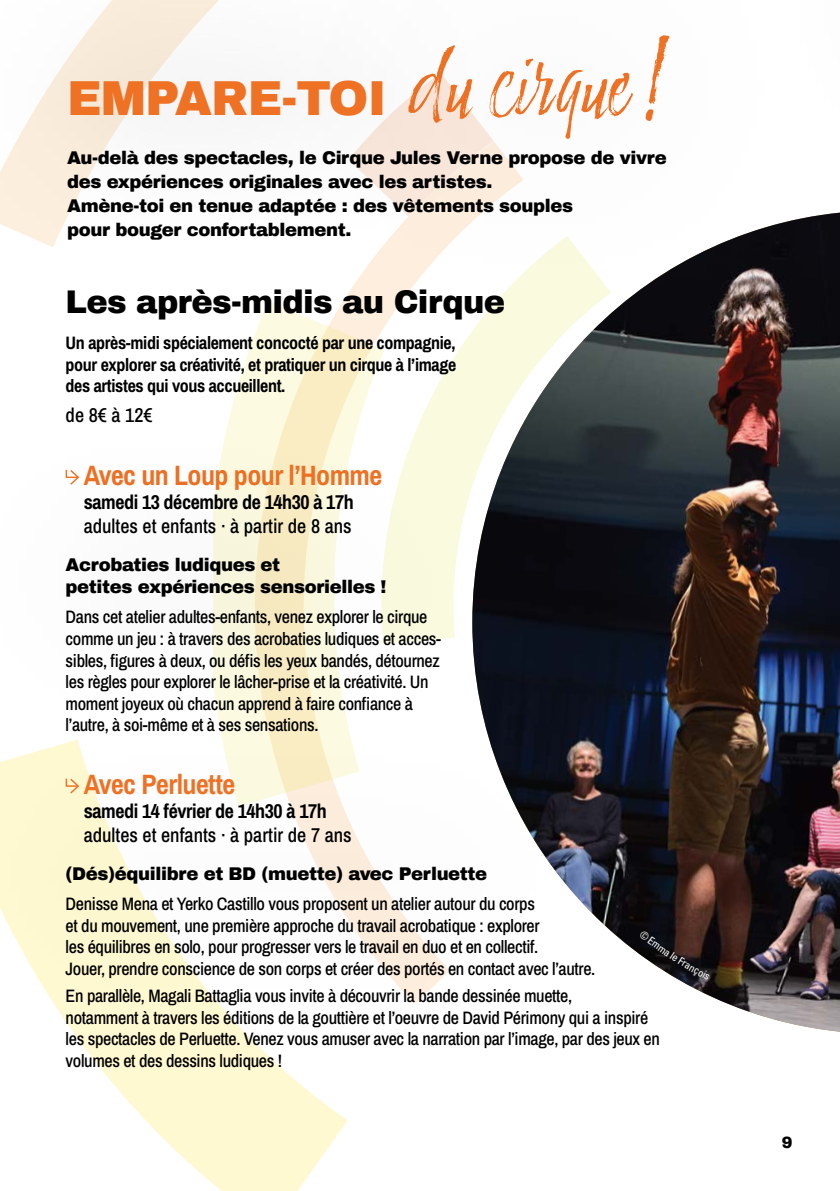
<style>
.page{position:relative;width:840px;height:1191px;background:#fff}
.page>*{position:absolute;margin:0;border:0;box-sizing:border-box;transform-origin:0 0}
.t1{font:900 48px "Archivo";letter-spacing:-.02em;color:#ee7124}
.t2{font:900 32px "Archivo";letter-spacing:-.02em;color:#000}
.t3{font:700 28px "Archivo Narrow";letter-spacing:-.02em;color:#ee7124}
.t4{font:500 20px "Archivo Narrow";color:#000}
.t5{font:700 20px "Archivo Narrow";letter-spacing:-.02em;color:#000}
.t6{font:500 18px/21.6px "Archivo Narrow";letter-spacing:-.02em;color:#000}
.t7{font:900 18px/24px "Archivo";letter-spacing:-.02em;color:#000}
.t8{font:700 18px/21.6px "Archivo Narrow";letter-spacing:-.02em;color:#000;text-align:justify}
.t9{font:900 16px "Archivo";color:#000}
.s1{font-family:"Adore You";font-weight:400;font-style:italic;font-size:89.6px}
</style>
<div class="page">
<svg style="left:63px;top:1017px;width:285px;height:174px"></svg>
<img style="left:523px;top:213px;width:316px;height:818px">
<svg style="left:491px;top:297px;width:119px;height:347px;background:#555858"></svg>
<div style="left:0;top:729px;width:595px;height:288px;background:#000;opacity:.3"></div>
<div style="left:251px;top:0;width:572px;height:297px;background:#000;opacity:.3"></div>
<div style="left:0;top:0;width:508px;height:253px;background:#000;opacity:.3"></div>
<svg style="left:214px;top:249px;width:277px;height:620px"></svg>
<div style="left:0;top:422px;width:489px;height:310px;background:#000;opacity:.3"></div>
<svg style="left:65px;top:777px;width:15px;height:18px"></svg>
<svg style="left:638px;top:929px;width:71px;height:51px;background:#3f3738"></svg>
<h1 class="t1" style="left:67px;top:69px;width:597px">EMPARE-TOI <span class="s1">du cirque !</span></h1>
<p class="t7" style="left:67px;top:145px;width:600px">Au-delà des spectacles, le Cirque Jules Verne propose de vivre des expériences originales avec les artistes.<br>Amène-toi en tenue adaptée : des vêtements souples<br>pour bouger confortablement.</p>
<h2 class="t2" style="left:66px;top:283px;width:441px">Les après-midis au Cirque</h2>
<p class="t8" style="left:66px;top:331px;width:392px">Un après-midi spécialement concocté par une compagnie, pour explorer sa créativité, et pratiquer un cirque à l’image des artistes qui vous accueillent.</p>
<p class="t4" style="left:66px;top:401px;width:88px">de 8€ à 12€</p>
<h3 class="t3" style="left:84px;top:455px;width:300px">Avec un Loup pour l’Homme</h3>
<p class="t5" style="left:84px;top:488px;width:271px">samedi 13 décembre de 14h30 à 17h</p>
<p class="t4" style="left:84px;top:512px;width:269px">adultes et enfants · à partir de 8 ans</p>
<p class="t7" style="left:66px;top:554px;width:322px;line-height:22px">Acrobaties ludiques et<br>petites expériences sensorielles !</p>
<p class="t6" style="left:66px;top:605px;width:377px">Dans cet atelier adultes-enfants, venez explorer le cirque comme un jeu : à travers des acrobaties ludiques et acces&shy;sibles, figures à deux, ou défis les yeux bandés, détournez les règles pour explorer le lâcher-prise et la créativité. Un moment joyeux où chacun apprend à faire confiance à l’autre, à soi-même et à ses sensations.</p>
<h3 class="t3" style="left:84px;top:764px;width:153px">Avec Perluette</h3>
<p class="t5" style="left:84px;top:796px;width:244px">samedi 14 février de 14h30 à 17h</p>
<p class="t4" style="left:84px;top:820px;width:269px">adultes et enfants · à partir de 7 ans</p>
<p class="t7" style="left:66px;top:861px;width:423px">(Dés)équilibre et BD (muette) avec Perluette</p>
<p class="t6" style="left:66px;top:892px;width:531px">Denisse Mena et Yerko Castillo vous proposent un atelier autour du corps<br>et du mouvement, une première approche du travail acrobatique : explorer<br>les équilibres en solo, pour progresser vers le travail en duo et en collectif.<br>Jouer, prendre conscience de son corps et créer des portés en contact avec l’autre.</p>
<p class="t6" style="left:66px;top:984px;width:595px">En parallèle, Magali Battaglia vous invite à découvrir la bande dessinée muette,<br>notamment à travers les éditions de la gouttière et l’oeuvre de David Périmony qui a inspiré les spectacles de Perluette. Venez vous amuser avec la narration par l’image, par des jeux en volumes et des dessins ludiques !</p>
<p class="t9" style="left:781px;top:1133px;width:12px">9</p>
</div>
